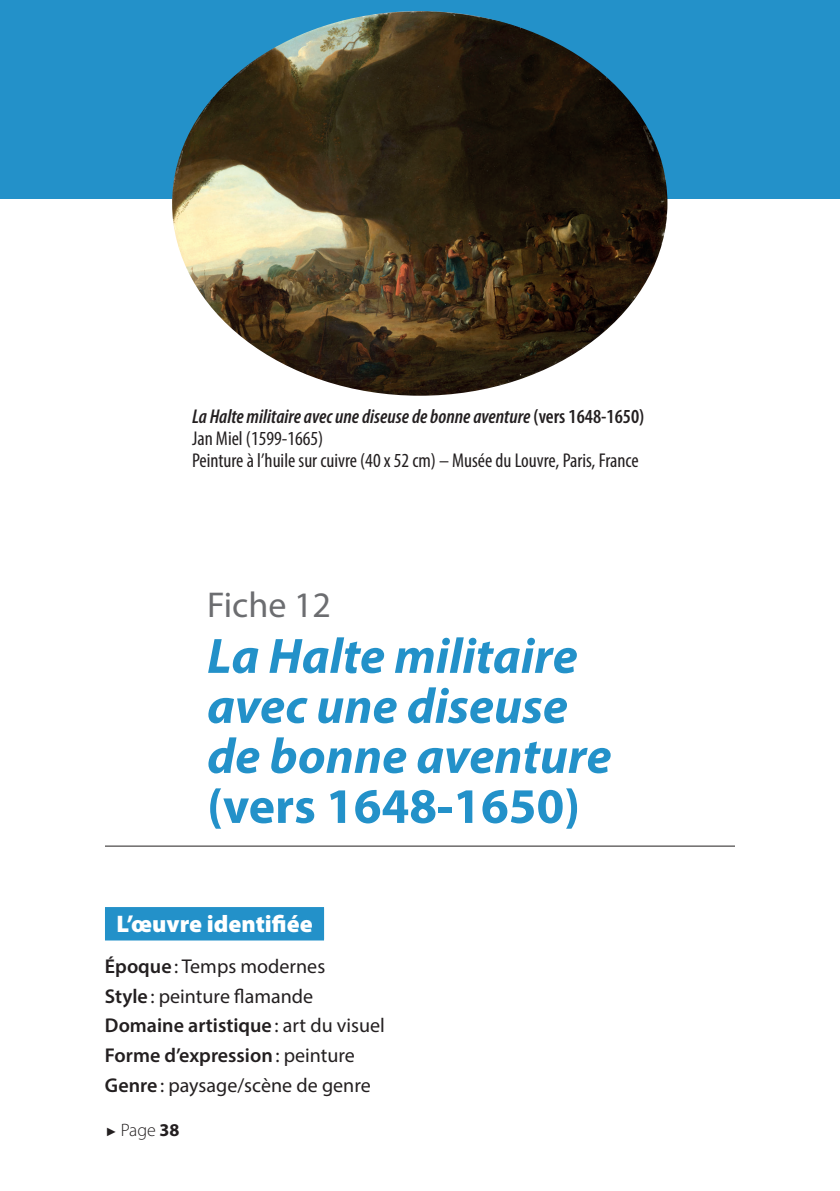
<style>
.page{position:relative;width:840px;height:1191px;background:#fff}
.page>*{position:absolute;margin:0;border:0;box-sizing:border-box;transform-origin:0 0}
.t1{font:italic 700 50px/50px "Myriad Pro";color:#2391c9}
.t2{font:700 50px "Myriad Pro";color:#2391c9}
.t3{font:36px "Myriad Pro";color:#6c6d70}
.t4{font:900 24px "Myriad Pro";color:#fff}
.t5{font:condensed 20px/22px "Myriad Pro";color:#231f20}
.t6{font:20px/29.6px "Myriad Pro";color:#231f20}
.t7{font:300 18px "Myriad Pro";color:#231f20}
.s1{font-weight:600;font-style:italic}
.s2{font-weight:600}
.s3{font-family:"Arial";font-weight:400;font-size:12px}
.s4{font-weight:700}
</style>
<div class="page">
<hr style="left:105px;top:845px;width:629px;height:1px;background:#231f20">
<div style="left:105px;top:908px;width:219px;height:32px;background:#2391c9"></div>
<div style="left:105px;top:907px;width:219px;height:32px;background:#2391c9"></div>
<div style="left:0;top:0;width:839px;height:198px;background:#2391c9"></div>
<img style="left:172px;top:11px;width:495px;height:385px">
<p class="t5" style="left:192px;top:405px;width:453px"><span class="s1">La Halte militaire avec une diseuse de bonne aventure</span> <span class="s2">(vers 1648-1650)<br></span>Jan Miel (1599-1665)<br>Peinture à l’huile sur cuivre (40 x 52 cm) – Musée du Louvre, Paris, France</p>
<h2 class="t3" style="left:207px;top:583px;width:125px">Fiche 12</h2>
<h1 class="t1" style="left:207px;top:629px;width:405px">La Halte militaire avec une diseuse de bonne aventure</h1>
<h1 class="t2" style="left:207px;top:773px;width:374px">(vers 1648-1650)</h1>
<p class="t4" style="left:116px;top:908px;width:198px">L’œuvre identifiée</p>
<p class="t6" style="left:105px;top:951px;width:281px"><span class="s2">Époque</span>: Temps modernes<br><span class="s2">Style</span>: peinture flamande<br><span class="s2">Domaine artistique</span>: art du visuel<br><span class="s2">Forme d’expression</span>: peinture<br><span class="s2">Genre</span>: paysage/scène de genre</p>
<p class="t7" style="left:105px;top:1119px;width:76px"><span class="s3">►</span> Page <span class="s4">38</span></p>
</div>
